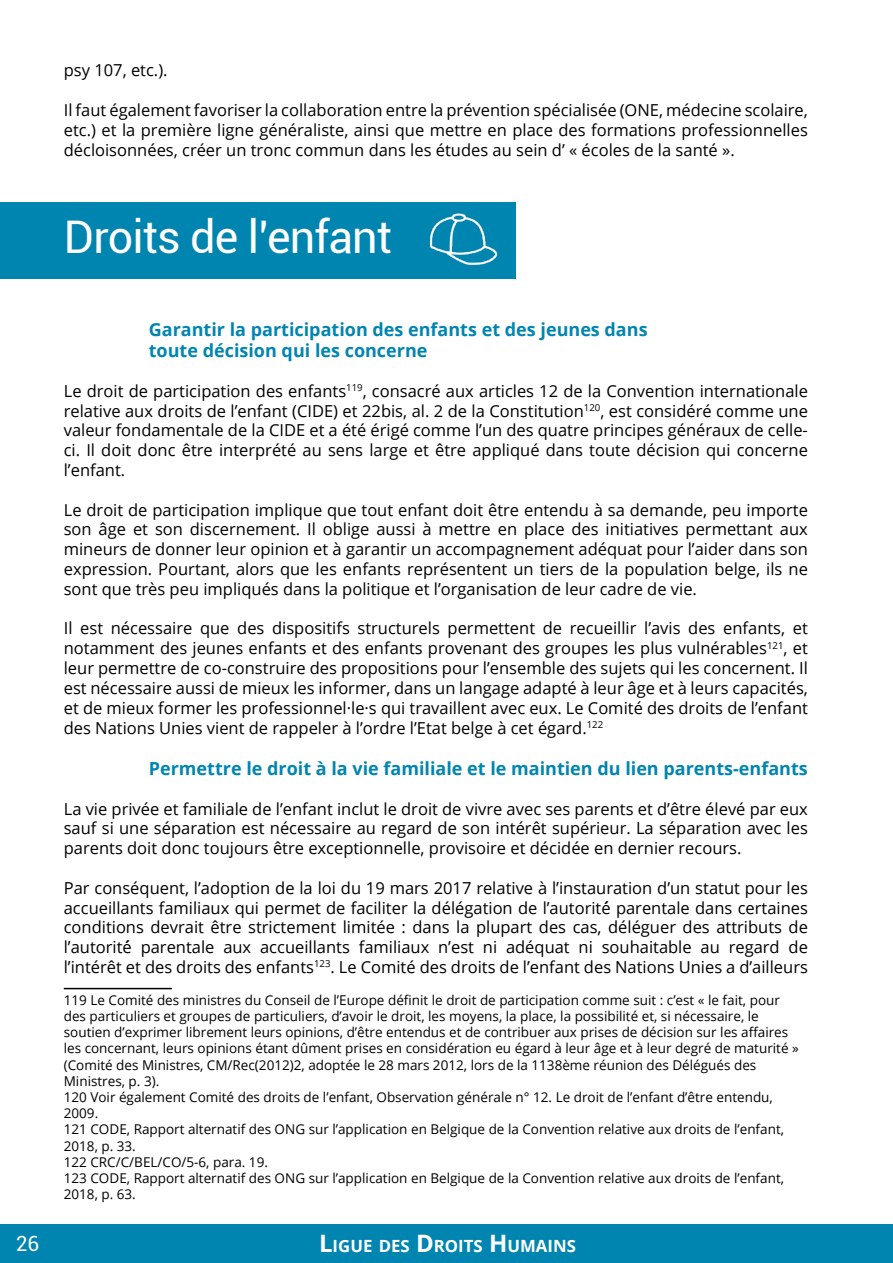
<style>
.page{position:relative;width:893px;height:1263px;background:#fff}
.page>*{position:absolute;margin:0;border:0;box-sizing:border-box;transform-origin:0 0}
.t1{font:45px "Roboto";letter-spacing:-.02em;color:#fff}
.t2{font:21px "Roboto";color:#fff}
.t3{font:700 18px/21.6px "Open Sans";color:#0085b0}
.t4{font:700 16.8px "Open Sans";color:#fff}
.t5{font:16.5px/19.8px "Open Sans";color:#000;text-align:justify}
.t6{font:13.5px/16.2px "Open Sans";color:#000}
.s1{font-size:24px}
</style>
<div class="page">
<div style="left:0;top:1224px;width:893px;height:39px;background:#0085b0"></div>
<hr style="left:64px;top:988px;width:108px;height:1px;background:#000">
<div style="left:0;top:202px;width:515px;height:76px;background:#0085b0"></div>
<img style="left:429px;top:213px;width:69px;height:53px">
<p class="t5" style="left:64px;top:60px;width:105px">psy 107, etc.).</p>
<p class="t5" style="left:64px;top:100px;width:746px">Il faut également favoriser la collaboration entre la prévention spécialisée (ONE, médecine scolaire, etc.) et la première ligne généraliste, ainsi que mettre en place des formations professionnelles décloisonnées, créer un tronc commun dans les études au sein d’ « écoles de la santé ».</p>
<h1 class="t1" style="left:64px;top:206px;width:330px">Droits de l’enfant</h1>
<p class="t3" style="left:149px;top:318px;width:500px">Garantir la participation des enfants et des jeunes dans toute décision qui les concerne</p>
<p class="t5" style="left:64px;top:380px;width:746px">Le droit de participation des enfants<sup>119</sup>, consacré aux articles 12 de la Convention internationale relative aux droits de l’enfant (CIDE) et 22bis, al. 2 de la Constitution<sup>120</sup>, est considéré comme une valeur fondamentale de la CIDE et a été érigé comme l’un des quatre principes généraux de celle&shy;ci. Il doit donc être interprété au sens large et être appliqué dans toute décision qui concerne l’enfant.</p>
<p class="t5" style="left:64px;top:499px;width:746px">Le droit de participation implique que tout enfant doit être entendu à sa demande, peu importe son âge et son discernement. Il oblige aussi à mettre en place des initiatives permettant aux mineurs de donner leur opinion et à garantir un accompagnement adéquat pour l’aider dans son expression. Pourtant, alors que les enfants représentent un tiers de la population belge, ils ne sont que très peu impliqués dans la politique et l’organisation de leur cadre de vie.</p>
<p class="t5" style="left:64px;top:618px;width:746px">Il est nécessaire que des dispositifs structurels permettent de recueillir l’avis des enfants, et notamment des jeunes enfants et des enfants provenant des groupes les plus vulnérables<sup>121</sup>, et leur permettre de co-construire des propositions pour l’ensemble des sujets qui les concernent. Il est nécessaire aussi de mieux les informer, dans un langage adapté à leur âge et à leurs capacités, et de mieux former les professionnel·le·s qui travaillent avec eux. Le Comité des droits de l’enfant des Nations Unies vient de rappeler à l’ordre l’Etat belge à cet égard.<sup>122</sup></p>
<p class="t3" style="left:149px;top:757px;width:660px">Permettre le droit à la vie familiale et le maintien du lien parents-enfants</p>
<p class="t5" style="left:64px;top:798px;width:746px">La vie privée et familiale de l’enfant inclut le droit de vivre avec ses parents et d’être élevé par eux sauf si une séparation est nécessaire au regard de son intérêt supérieur. La séparation avec les parents doit donc toujours être exceptionnelle, provisoire et décidée en dernier recours.</p>
<p class="t5" style="left:64px;top:877px;width:746px">Par conséquent, l’adoption de la loi du 19 mars 2017 relative à l’instauration d’un statut pour les accueillants familiaux qui permet de faciliter la délégation de l’autorité́parentale dans certaines conditions devrait être strictement limitée : dans la plupart des cas, déléguer des attributs de l’autorité́ parentale aux accueillants familiaux n’est ni adéquat ni souhaitable au regard de l’intérêt et des droits des enfants<sup>123</sup>. Le Comité des droits de l’enfant des Nations Unies a d’ailleurs</p>
<p class="t6" style="left:64px;top:991px;width:736px">119 Le Comité des ministres du Conseil de l’Europe définit le droit de participation comme suit : c’est « le fait, pour des particuliers et groupes de particuliers, d’avoir le droit, les moyens, la place, la possibilité et, si nécessaire, le soutien d’exprimer librement leurs opinions, d’être entendus et de contribuer aux prises de décision sur les affaires les concernant, leurs opinions étant dûment prises en considération eu égard à leur âge et à leur degré de maturité » (Comité des Ministres, CM/Rec(2012)2, adoptée le 28 mars 2012, lors de la 1138ème réunion des Délégués des Ministres, p. 3).<br>120 Voir également Comité des droits de l’enfant, Observation générale n° 12. Le droit de l’enfant d’être entendu, 2009.<br>121 CODE, Rapport alternatif des ONG sur l’application en Belgique de la Convention relative aux droits de l’enfant, 2018, p. 33.<br>122 CRC/C/BEL/CO/5-6, para. 19.<br>123 CODE, Rapport alternatif des ONG sur l’application en Belgique de la Convention relative aux droits de l’enfant, 2018, p. 63.</p>
<p class="t2" style="left:16px;top:1229px;width:25px">26</p>
<p class="t4" style="left:319px;top:1234px;width:258px"><span class="s1">L</span>IGUE DES <span class="s1">D</span>ROITS <span class="s1">H</span>UMAINS</p>
</div>
